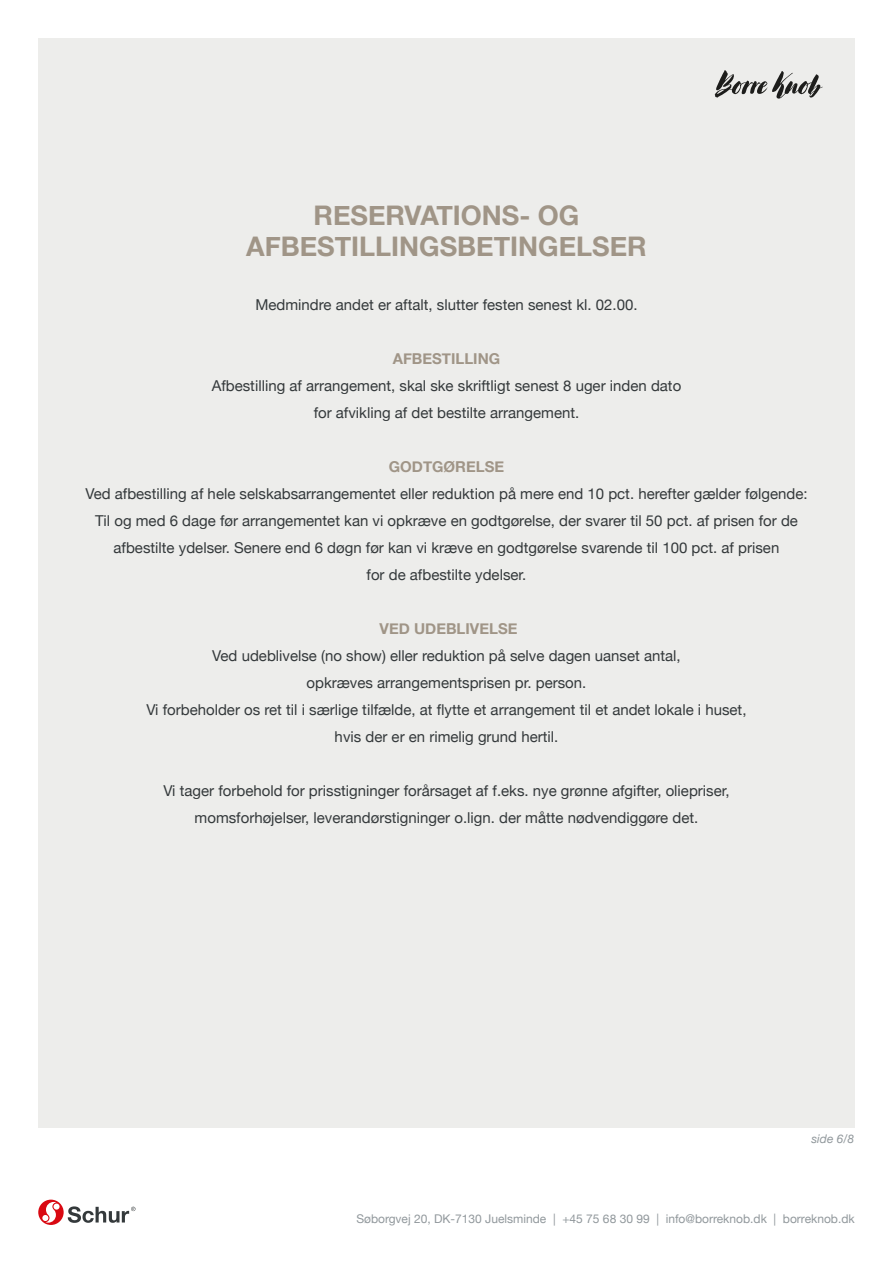
<style>
.page{position:relative;width:893px;height:1263px;background:#fff}
.page>*{position:absolute;margin:0;border:0;box-sizing:border-box;transform-origin:0 0}
.t1{font:700 27px/31.5px "Helvetica Neue";color:#a09587;text-align:center}
.t2{font:15px/27px "Helvetica Neue";color:#34393b;text-align:center}
.t3{font:700 15px "Helvetica Neue";color:#a09587}
.t4{font:12px "Helvetica Neue";color:#91989c}
.t5{font:italic 12px "Helvetica Neue";color:#91989c}
</style>
<div class="page">
<svg style="left:68px;top:1206px;width:67px;height:17px"></svg>
<svg style="left:38px;top:1199px;width:26px;height:26px"></svg>
<svg style="left:42px;top:1202px;width:18px;height:21px"></svg>
<div style="left:38px;top:38px;width:817px;height:1090px;background:#ededeb"></div>
<svg style="left:715px;top:70px;width:108px;height:29px"></svg>
<p class="t1" style="left:246px;top:200px;width:402px">RESERVATIONS- OG<br>AFBESTILLINGSBETINGELSER</p>
<p class="t2" style="left:255px;top:292px;width:384px">Medmindre andet er aftalt, slutter festen senest kl. 02.00.</p>
<p class="t3" style="left:393px;top:347px;width:109px">AFBESTILLING</p>
<p class="t2" style="left:212px;top:373px;width:471px">Afbestilling af arrangement, skal ske skriftligt senest 8 uger inden dato for afvikling af det bestilte arrangement.</p>
<p class="t3" style="left:389px;top:455px;width:117px">GODTGØRELSE</p>
<p class="t2" style="left:85px;top:481px;width:724px">Ved afbestilling af hele selskabsarrangementet eller reduktion på mere end 10 pct. herefter gælder følgende:</p>
<p class="t2" style="left:95px;top:508px;width:704px">Til og med 6 dage før arrangementet kan vi opkræve en godtgørelse, der svarer til 50 pct. af prisen for de afbestilte ydelser. Senere end 6 døgn før kan vi kræve en godtgørelse svarende til 100 pct. af prisen<br>for de afbestilte ydelser.</p>
<p class="t3" style="left:380px;top:617px;width:139px">VED UDEBLIVELSE</p>
<p class="t2" style="left:212px;top:643px;width:470px">Ved udeblivelse (no show) eller reduktion på selve dagen uanset antal, opkræves arrangementsprisen pr. person.</p>
<p class="t2" style="left:146px;top:697px;width:602px">Vi forbeholder os ret til i særlige tilfælde, at flytte et arrangement til et andet lokale i huset, hvis der er en rimelig grund hertil.</p>
<p class="t2" style="left:163px;top:778px;width:568px">Vi tager forbehold for prisstigninger forårsaget af f.eks. nye grønne afgifter, oliepriser, momsforhøjelser, leverandørstigninger o.lign. der måtte nødvendiggøre det.</p>
<p class="t5" style="left:811px;top:1130px;width:44px">side 6/8</p>
<p class="t4" style="left:356px;top:1210px;width:500px">Søborgvej 20, DK-7130 Juelsminde | +45 75 68 30 99 | info@borreknob.dk | borreknob.dk</p>
</div>
